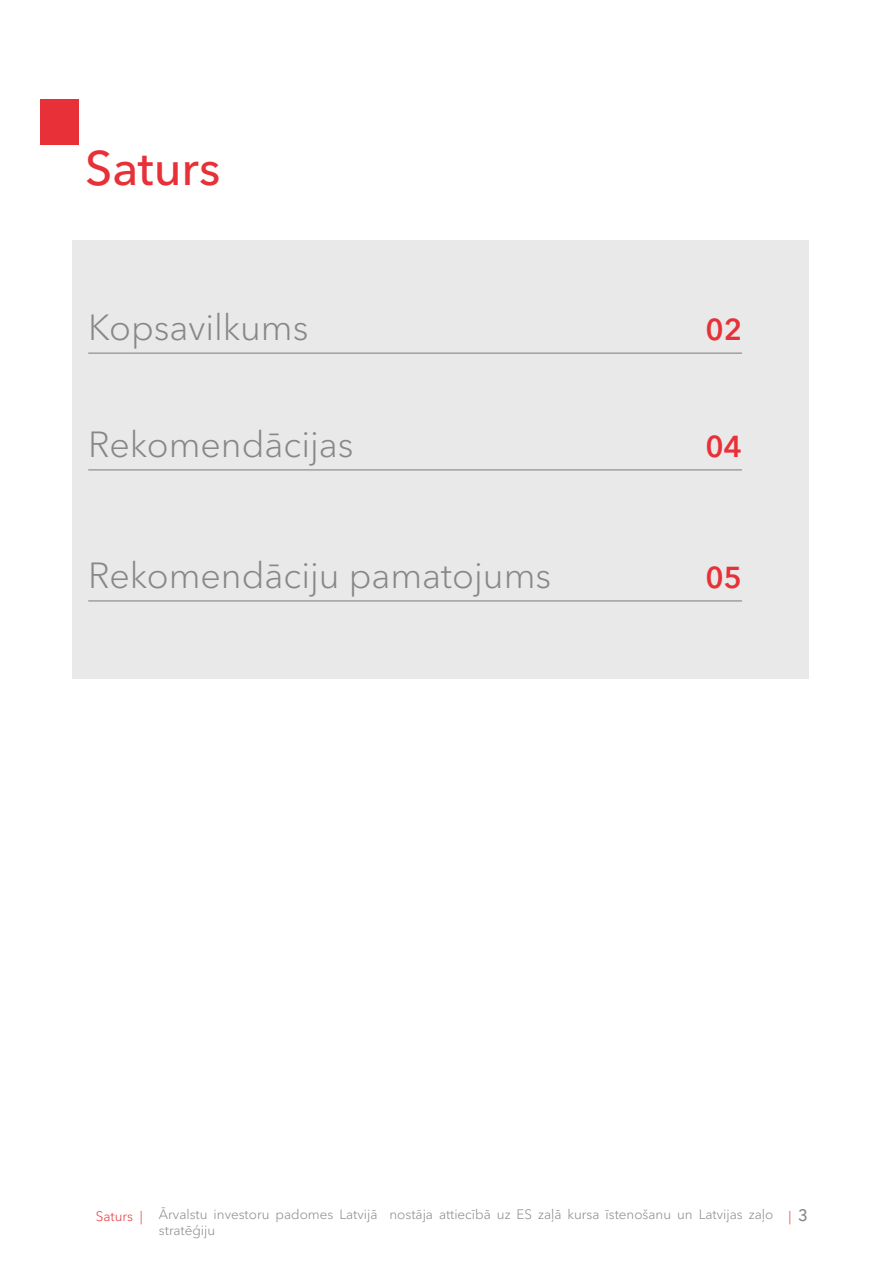
<style>
.page{position:relative;width:893px;height:1263px;background:#fff}
.page>*{position:absolute;margin:0;border:0;box-sizing:border-box;transform-origin:0 0}
.t1{font:500 48px "Avenir Next Cyr";color:#e73037}
.t2{font:300 36px "Avenir Next Cyr";color:#878787}
.t3{font:600 30px "Avenir Next Cyr";color:#e73037}
.t4{font:300 13.5px/16.2px "Avenir Next Cyr";color:#878787}
.t5{font:300 13.5px "Avenir Next Cyr";color:#e73037}
.s1{color:#e73037}
.s2{font-weight:500;font-size:16.5px;color:#878787}
</style>
<div class="page">
<div style="left:40px;top:99px;width:39px;height:46px;background:#e73037"></div>
<div style="left:72px;top:240px;width:736px;height:438px;background:#e9e9e9"></div>
<hr style="left:88px;top:353px;width:654px;height:1px;background:#878787">
<hr style="left:88px;top:469px;width:654px;height:1px;background:#878787">
<hr style="left:88px;top:600px;width:654px;height:1px;background:#878787">
<h1 class="t1" style="left:85px;top:139px;width:137px">Saturs</h1>
<h2 class="t2" style="left:88px;top:306px;width:222px">Kopsavilkums</h2>
<h3 class="t3" style="left:705px;top:312px;width:38px">02</h3>
<h2 class="t2" style="left:88px;top:423px;width:267px">Rekomendācijas</h2>
<h3 class="t3" style="left:705px;top:428px;width:38px">04</h3>
<h2 class="t2" style="left:88px;top:554px;width:464px">Rekomendāciju pamatojums</h2>
<h3 class="t3" style="left:705px;top:559px;width:38px">05</h3>
<p class="t4" style="left:159px;top:1206px;width:616px;text-indent:-63px"><span class="s1">Saturs |</span> Ārvalstu investoru padomes Latvijā nostāja attiecībā uz ES zaļā kursa īstenošanu un Latvijas zaļo stratēģiju</p>
<p class="t5" style="left:788px;top:1209px;width:21px">| <span class="s2">3</span></p>
</div>
